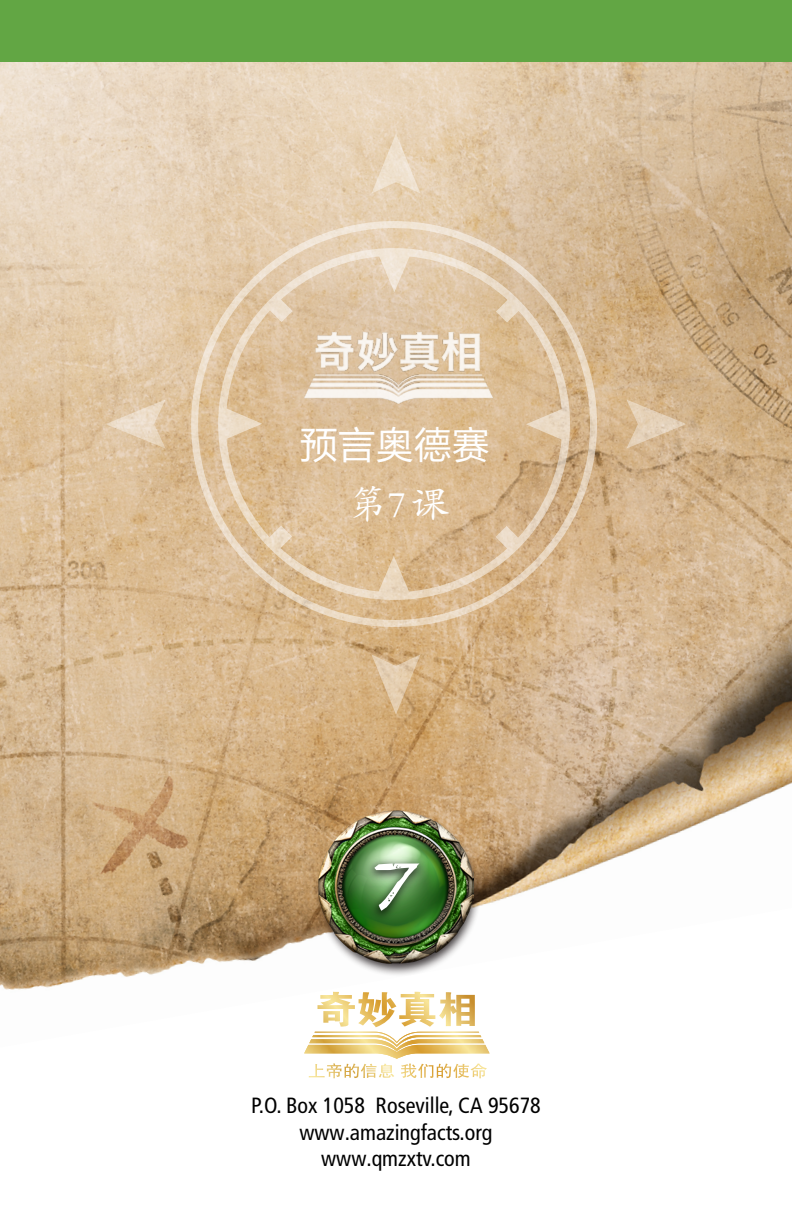
<style>
.page{position:relative;width:792px;height:1224px;background:#fff}
.page>*{position:absolute;margin:0;border:0;box-sizing:border-box;transform-origin:0 0}
.t1{font:700 80px "Carta Marina";color:#fff}
.t2{font:38px "FZLTHK GBK1 0";color:#fff}
.t3{font:38px "FZKTK GBK1 0";color:#fff}
.t4{font:condensed 22px/26.4px "Frutiger LT Pro";color:#000;text-align:center}
</style>
<div class="page">
<img style="left:0;top:62px;width:792px;height:930px">
<div style="left:0;top:0;width:792px;height:62px;background:#62a644"></div>
<img style="left:308px;top:799px;width:182px;height:181px">
<svg style="left:191px;top:221px;width:406px;height:406px;background:#dcc09d"></svg>
<svg style="left:218px;top:248px;width:352px;height:352px;background:#dcc09c"></svg>
<svg style="left:371px;top:134px;width:50px;height:60px;background:#e9d7bd"></svg>
<svg style="left:371px;top:654px;width:50px;height:61px;background:#d8b88d"></svg>
<svg style="left:105px;top:399px;width:61px;height:50px;background:#e3cdb0"></svg>
<svg style="left:626px;top:399px;width:61px;height:50px;background:#dabf9d"></svg>
<img style="left:318px;top:810px;width:156px;height:153px">
<div style="left:364px;top:857px;width:62px;height:66px;background:#000;opacity:.75"></div>
<img style="left:299px;top:326px;width:200px;height:84px">
<svg style="left:304px;top:992px;width:186px;height:86px"></svg>
<h2 class="t2" style="left:300px;top:424px;width:191px">预言奥德赛</h2>
<h2 class="t3" style="left:350px;top:484px;width:102px">第7课</h2>
<h1 class="t1" style="left:373px;top:836px;width:48px">7</h1>
<p class="t4" style="left:251px;top:1093px;width:291px">P.O. Box 1058 Roseville, CA 95678 www.amazingfacts.org www.qmzxtv.com</p>
</div>
